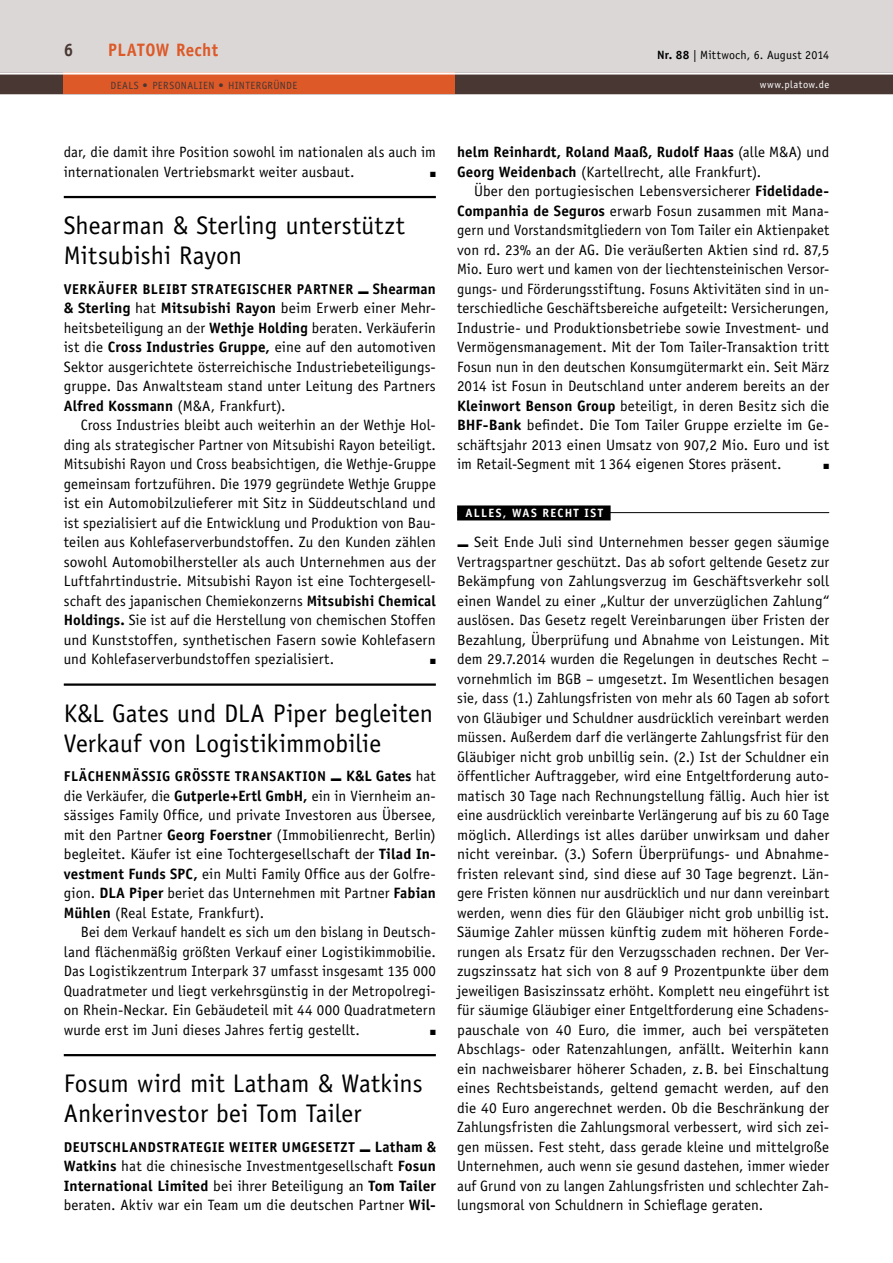
<style>
.page{position:relative;width:893px;height:1263px;background:#fff}
.page>*{position:absolute;margin:0;border:0;box-sizing:border-box;transform-origin:0 0}
.t1{font:25.5px/30px "Officina Sans Std";letter-spacing:.005em;color:#000}
.t2{font:700 18px "Officina Sans Std";letter-spacing:.02em;color:#dd5928;scale:.95 1}
.t3{font:700 18px "Officina Sans Std";color:#483732;scale:.95 1}
.t4{font:15px/19.5px "Officina Sans Std";letter-spacing:.005em;color:#000;text-align:justify}
.t5{font:700 15px/19.5px "Officina Sans Std";letter-spacing:.005em;color:#000}
.t6{font:700 14.25px "Officina Sans Std";letter-spacing:.04em;color:#000}
.t7{font:12px "Officina Sans Std";letter-spacing:.015em;color:#000}
.t8{font:700 12px "Officina Sans Std";letter-spacing:.11em;color:#fff}
.t9{font:10.5px "Officina Sans Std";letter-spacing:.035em;color:#483732}
.t10{font:10.5px "Officina Sans Std";letter-spacing:.045em;color:#fff}
.t11{font:7.5px "Zapf Dingbats";color:#000}
.s1{font-weight:700}
.s2{font-size:15px}
.s3{font-weight:400;font-size:15px}
.s4{font-weight:400}
</style>
<div class="page">
<div style="left:0;top:0;width:893px;height:72px;background:#dad7d6"></div>
<div style="left:0;top:72px;width:893px;height:22px;background:#483732"></div>
<hr style="left:0;top:94px;width:893px;height:1px;background:#483732">
<div style="left:64px;top:73px;width:391px;height:21px;background:#dd5928"></div>
<hr style="left:0;top:72px;width:893px;height:3px;background:#fff">
<hr style="left:64px;top:683px;width:372px;height:3px;background:#000">
<hr style="left:64px;top:1054px;width:372px;height:2px;background:#000">
<div style="left:457px;top:505px;width:154px;height:15px;background:#000"></div>
<hr style="left:457px;top:512px;width:372px;height:1px;background:#000">
<hr style="left:64px;top:196px;width:372px;height:2px;background:#000">
<p class="t3" style="left:64px;top:39px;width:12px">6</p>
<p class="t2" style="left:108px;top:39px;width:117px">PLATOW Recht</p>
<p class="t9" style="left:111px;top:79px;width:188px">DEALS <span class="s1">•</span> PERSONALIEN <span class="s1">•</span> HINTERGRÜNDE</p>
<p class="t7" style="left:657px;top:47px;width:174px"><span class="s1">Nr. 88</span> | Mittwoch, 6. August 2014</p>
<p class="t10" style="left:760px;top:79px;width:71px">www.platow.de</p>
<p class="t4" style="left:64px;top:143px;width:374px">dar, die damit ihre Position sowohl im nationalen als auch im internationalen Vertriebsmarkt weiter ausbaut.</p>
<p class="t11" style="left:430px;top:171px;width:7px">■</p>
<h1 class="t1" style="left:64px;top:211px;width:343px">Shearman &amp; Sterling unterstützt<br>Mitsubishi Rayon</h1>
<p class="t6" style="left:64px;top:280px;width:374px">VERKÄUFER BLEIBT STRATEGISCHER PARTNER ■ <span class="s2">Shearman</span></p>
<p class="t4" style="left:64px;top:299px;width:374px"><span class="s1">&amp; Sterling</span> hat <span class="s1">Mitsubishi Rayon</span> beim Erwerb einer Mehr&shy;heitsbeteiligung an der <span class="s1">Wethje Holding</span> beraten. Verkäuferin ist die <span class="s1">Cross Industries Gruppe,</span> eine auf den automotiven Sektor ausgerichtete österreichische Industriebeteiligungs&shy;gruppe. Das Anwaltsteam stand unter Leitung des Partners <span class="s1">Alfred Kossmann</span> (M&amp;A, Frankfurt).</p>
<p class="t4" style="left:64px;top:416px;width:374px;text-indent:17px">Cross Industries bleibt auch weiterhin an der Wethje Hol&shy;ding als strategischer Partner von Mitsubishi Rayon beteiligt.<br>Mitsubishi Rayon und Cross beabsichtigen, die Wethje-Gruppe gemeinsam fortzuführen. Die 1979 gegründete Wethje Gruppe ist ein Automobilzulieferer mit Sitz in Süddeutschland und ist spezialisiert auf die Entwicklung und Produktion von Bau&shy;teilen aus Kohlefaserverbundstoffen. Zu den Kunden zählen sowohl Automobilhersteller als auch Unternehmen aus der Luftfahrtindustrie. Mitsubishi Rayon ist eine Tochtergesell&shy;schaft des japanischen Chemiekonzerns <span class="s1">Mitsubishi Chemical Holdings.</span> Sie ist auf die Herstellung von chemischen Stoffen und Kunststoffen, synthetischen Fasern sowie Kohlefasern und Kohlefaserverbundstoffen spezialisiert.</p>
<p class="t11" style="left:430px;top:658px;width:7px">■</p>
<h1 class="t1" style="left:64px;top:698px;width:371px">K&amp;L Gates und DLA Piper begleiten<br>Verkauf von Logistikimmobilie</h1>
<p class="t6" style="left:64px;top:768px;width:374px">FLÄCHENMÄSSIG GRÖSSTE TRANSAKTION ■ <span class="s2">K&amp;L Gates</span> <span class="s3">hat</span></p>
<p class="t4" style="left:64px;top:786px;width:374px">die Verkäufer, die <span class="s1">Gutperle+Ertl GmbH,</span> ein in Viernheim an&shy;sässiges Family Office, und private Investoren aus Übersee, mit den Partner <span class="s1">Georg Foerstner</span> (Immobilienrecht, Berlin) begleitet. Käufer ist eine Tochtergesellschaft der <span class="s1">Tilad In&shy;vestment Funds SPC,</span> ein Multi Family Office aus der Golfre&shy;gion. <span class="s1">DLA Piper</span> beriet das Unternehmen mit Partner <span class="s1">Fabian Mühlen</span> (Real Estate, Frankfurt).</p>
<p class="t4" style="left:64px;top:923px;width:374px;text-indent:17px">Bei dem Verkauf handelt es sich um den bislang in Deutsch&shy;land flächenmäßig größten Verkauf einer Logistikimmobilie.<br>Das Logistikzentrum Interpark 37 umfasst insgesamt 135 000<br>Quadratmeter und liegt verkehrsgünstig in der Metropolregi&shy;on Rhein-Neckar. Ein Gebäudeteil mit 44 000 Quadratmetern wurde erst im Juni dieses Jahres fertig gestellt.</p>
<p class="t11" style="left:430px;top:1029px;width:7px">■</p>
<h1 class="t1" style="left:64px;top:1069px;width:360px">Fosum wird mit Latham &amp; Watkins<br>Ankerinvestor bei Tom Tailer</h1>
<p class="t6" style="left:64px;top:1138px;width:374px">DEUTSCHLANDSTRATEGIE WEITER UMGESETZT ■ <span class="s2">Latham &amp;</span></p>
<p class="t4" style="left:64px;top:1157px;width:374px"><span class="s1">Watkins</span> hat die chinesische Investmentgesellschaft <span class="s1">Fosun International Limited</span> bei ihrer Beteiligung an <span class="s1">Tom Tailer </span>beraten. Aktiv war ein Team um die deutschen Partner <span class="s1">Wil-</span></p>
<p class="t5" style="left:457px;top:142px;width:374px">helm Reinhardt, Roland Maaß, Rudolf Haas <span class="s4">(alle M&amp;A) und<br></span>Georg Weidenbach <span class="s4">(Kartellrecht, alle Frankfurt).</span></p>
<p class="t4" style="left:457px;top:182px;width:374px;text-indent:17px">Über den portugiesischen Lebensversicherer <span class="s1">Fidelidade-Companhia de Seguros</span> erwarb Fosun zusammen mit Mana&shy;gern und Vorstandsmitgliedern von Tom Tailer ein Aktienpaket von rd. 23% an der AG. Die veräußerten Aktien sind rd. 87,5<br>Mio. Euro wert und kamen von der liechtensteinischen Versor&shy;gungs- und Förderungsstiftung. Fosuns Aktivitäten sind in un&shy;terschiedliche Geschäftsbereiche aufgeteilt: Versicherungen, Industrie- und Produktionsbetriebe sowie Investment- und Vermögensmanagement. Mit der Tom Tailer-Transaktion tritt Fosun nun in den deutschen Konsumgütermarkt ein. Seit März 2014 ist Fosun in Deutschland unter anderem bereits an der <span class="s1">Kleinwort Benson Group</span> beteiligt, in deren Besitz sich die <span class="s1">BHF-Bank</span> befindet. Die Tom Tailer Gruppe erzielte im Ge&shy;schäftsjahr 2013 einen Umsatz von 907,2 Mio. Euro und ist im Retail-Segment mit 1364 eigenen Stores präsent.</p>
<p class="t11" style="left:823px;top:463px;width:7px">■</p>
<p class="t8" style="left:466px;top:505px;width:139px">ALLES, WAS RECHT IST</p>
<p class="t4" style="left:457px;top:533px;width:374px">■ Seit Ende Juli sind Unternehmen besser gegen säumige Vertragspartner geschützt. Das ab sofort geltende Gesetz zur Bekämpfung von Zahlungsverzug im Geschäftsverkehr soll einen Wandel zu einer „Kultur der unverzüglichen Zahlung“ auslösen. Das Gesetz regelt Vereinbarungen über Fristen der Bezahlung, Überprüfung und Abnahme von Leistungen. Mit dem 29.7.2014 wurden die Regelungen in deutsches Recht – vornehmlich im BGB – umgesetzt. Im Wesentlichen besagen sie, dass (1.) Zahlungsfristen von mehr als 60 Tagen ab sofort von Gläubiger und Schuldner ausdrücklich vereinbart werden müssen. Außerdem darf die verlängerte Zahlungsfrist für den Gläubiger nicht grob unbillig sein. (2.) Ist der Schuldner ein öffentlicher Auftraggeber, wird eine Entgeltforderung auto&shy;matisch 30 Tage nach Rechnungstellung fällig. Auch hier ist eine ausdrücklich vereinbarte Verlängerung auf bis zu 60 Tage möglich. Allerdings ist alles darüber unwirksam und daher nicht vereinbar. (3.) Sofern Überprüfungs- und Abnahme&shy;fristen relevant sind, sind diese auf 30 Tage begrenzt. Län&shy;gere Fristen können nur ausdrücklich und nur dann vereinbart werden, wenn dies für den Gläubiger nicht grob unbillig ist.<br>Säumige Zahler müssen künftig zudem mit höheren Forde&shy;rungen als Ersatz für den Verzugsschaden rechnen. Der Ver&shy;zugszinssatz hat sich von 8 auf 9 Prozentpunkte über dem jeweiligen Basiszinssatz erhöht. Komplett neu eingeführt ist für säumige Gläubiger einer Entgeltforderung eine Schadens&shy;pauschale von 40 Euro, die immer, auch bei verspäteten Abschlags- oder Ratenzahlungen, anfällt. Weiterhin kann ein nachweisbarer höherer Schaden, z.B. bei Einschaltung eines Rechtsbeistands, geltend gemacht werden, auf den die 40 Euro angerechnet werden. Ob die Beschränkung der Zahlungsfristen die Zahlungsmoral verbessert, wird sich zei&shy;gen müssen. Fest steht, dass gerade kleine und mittelgroße Unternehmen, auch wenn sie gesund dastehen, immer wieder auf Grund von zu langen Zahlungsfristen und schlechter Zah&shy;lungsmoral von Schuldnern in Schieflage geraten.</p>
</div>
